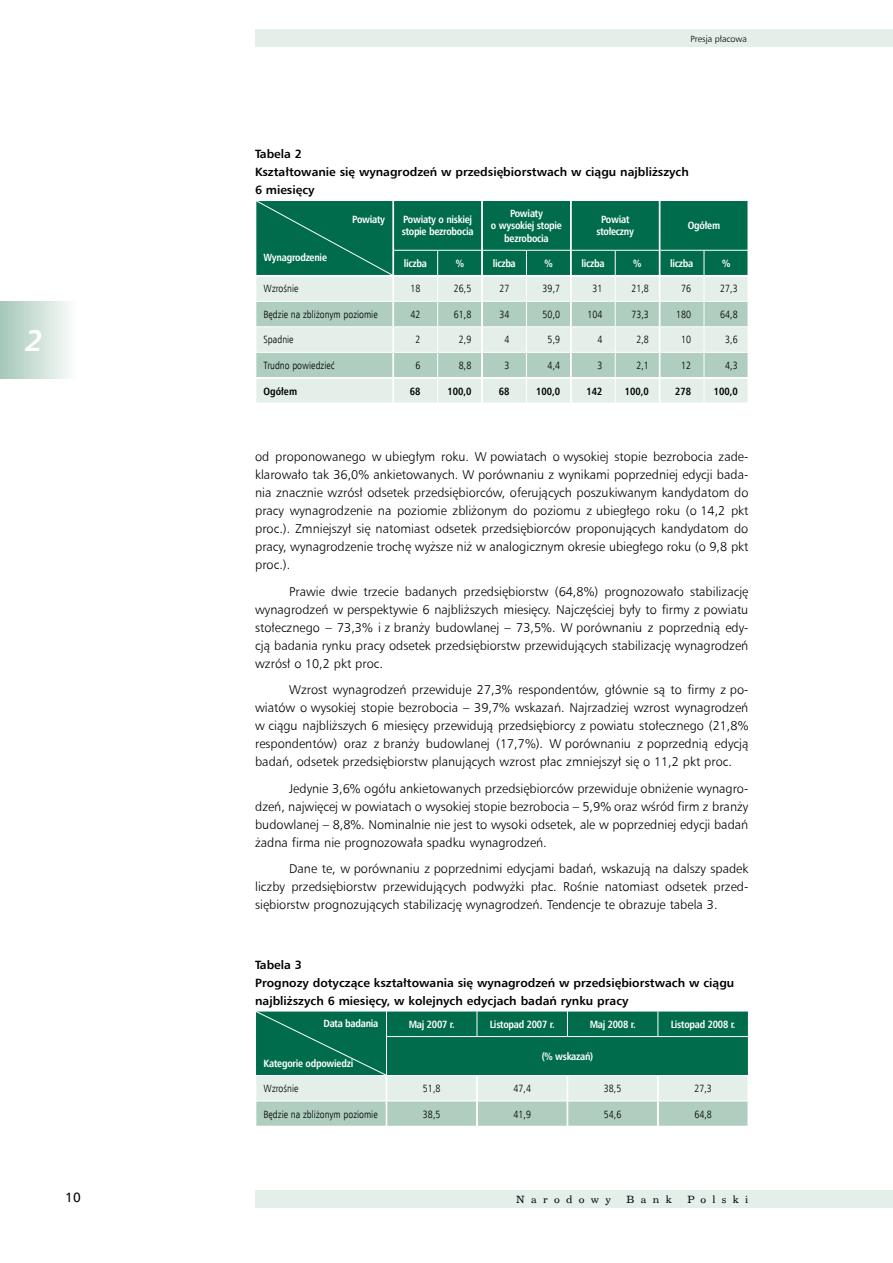
<style>
.page{position:relative;width:893px;height:1263px;background:#fff}
.page>*{position:absolute;margin:0;border:0;box-sizing:border-box;transform-origin:0 0}
.t1{font:italic 700 30px "Humnst 777 EU";color:#fff}
.t2{font:13.5px "Humnst 777 EU";color:#000}
.t3{font:12.75px/18px "Humnst 777 Lt EU";color:#000;text-align:justify}
.t4{font:700 12px/18px "Humnst 777 EU";color:#000}
.t5{font:700 10.5px/12.6px "Humnst 777 Cn EU";letter-spacing:-.025em;color:#fff;text-align:center}
.t6{font:10.5px "Humnst 777 Lt Cn EU";color:#000}
.t7{font:700 10.5px "Humnst 777 Cn EU";color:#000}
.t8{font:10.5px "Century 731 EU";letter-spacing:.6em;color:#000}
.t9{font:9px "Humnst 777 Lt EU";letter-spacing:-.005em;color:#000}
</style>
<div class="page">
<div style="left:255px;top:30px;width:638px;height:17px;background:#e4efea"></div>
<div style="left:255px;top:1191px;width:638px;height:17px;background:#e4efea"></div>
<div style="left:0;top:302px;width:77px;height:76px;background:linear-gradient(to right,#a4c7b8,#fdfefd)"></div>
<svg style="left:256px;top:200px;width:492px;height:203px;background:#87b9a8"></svg>
<svg style="left:255px;top:1011px;width:494px;height:115px;background:#5fa28d"></svg>
<h1 class="t1" style="left:25px;top:322px;width:19px">2</h1>
<p class="t2" style="left:65px;top:1189px;width:17px">10</p>
<p class="t9" style="left:690px;top:33px;width:58px">Presja płacowa</p>
<p class="t4" style="left:255px;top:144px;width:435px">Tabela 2<br>Kształtowanie się wynagrodzeń w przedsiębiorstwach w ciągu najbliższych<br>6 miesięcy</p>
<p class="t5" style="left:352px;top:213px;width:34px">Powiaty</p>
<p class="t5" style="left:264px;top:251px;width:65px">Wynagrodzenie</p>
<p class="t5" style="left:402px;top:213px;width:73px;text-align:left">Powiaty o niskiej stopie bezrobocia</p>
<p class="t5" style="left:491px;top:207px;width:73px">Powiaty<br>o wysokiej stopie bezrobocia</p>
<p class="t5" style="left:596px;top:213px;width:39px">Powiat stołeczny</p>
<p class="t5" style="left:688px;top:219px;width:34px">Ogółem</p>
<p class="t5" style="left:404px;top:257px;width:25px">liczba</p>
<p class="t5" style="left:456px;top:257px;width:10px">%</p>
<p class="t5" style="left:493px;top:257px;width:25px">liczba</p>
<p class="t5" style="left:544px;top:257px;width:10px">%</p>
<p class="t5" style="left:581px;top:257px;width:25px">liczba</p>
<p class="t5" style="left:633px;top:257px;width:10px">%</p>
<p class="t5" style="left:670px;top:257px;width:25px">liczba</p>
<p class="t5" style="left:722px;top:257px;width:10px">%</p>
<p class="t6" style="left:264px;top:282px;width:36px">Wzrośnie</p>
<p class="t6" style="left:411px;top:282px;width:12px">18</p>
<p class="t6" style="left:454px;top:282px;width:19px">26,5</p>
<p class="t6" style="left:499px;top:282px;width:12px">27</p>
<p class="t6" style="left:543px;top:282px;width:19px">39,7</p>
<p class="t6" style="left:592px;top:282px;width:12px">31</p>
<p class="t6" style="left:631px;top:282px;width:19px">21,8</p>
<p class="t6" style="left:681px;top:282px;width:12px">76</p>
<p class="t6" style="left:720px;top:282px;width:19px">27,3</p>
<p class="t6" style="left:264px;top:308px;width:116px">Będzie na zbliżonym poziomie</p>
<p class="t6" style="left:411px;top:308px;width:12px">42</p>
<p class="t6" style="left:454px;top:308px;width:19px">61,8</p>
<p class="t6" style="left:499px;top:308px;width:12px">34</p>
<p class="t6" style="left:543px;top:308px;width:19px">50,0</p>
<p class="t6" style="left:587px;top:308px;width:17px">104</p>
<p class="t6" style="left:631px;top:308px;width:19px">73,3</p>
<p class="t6" style="left:676px;top:308px;width:17px">180</p>
<p class="t6" style="left:720px;top:308px;width:19px">64,8</p>
<p class="t6" style="left:264px;top:333px;width:32px">Spadnie</p>
<p class="t6" style="left:416px;top:333px;width:7px">2</p>
<p class="t6" style="left:459px;top:333px;width:14px">2,9</p>
<p class="t6" style="left:504px;top:333px;width:7px">4</p>
<p class="t6" style="left:548px;top:333px;width:14px">5,9</p>
<p class="t6" style="left:597px;top:333px;width:7px">4</p>
<p class="t6" style="left:636px;top:333px;width:14px">2,8</p>
<p class="t6" style="left:681px;top:333px;width:12px">10</p>
<p class="t6" style="left:725px;top:333px;width:14px">3,6</p>
<p class="t6" style="left:264px;top:359px;width:73px">Trudno powiedzieć</p>
<p class="t6" style="left:416px;top:359px;width:7px">6</p>
<p class="t6" style="left:459px;top:359px;width:14px">8,8</p>
<p class="t6" style="left:504px;top:359px;width:7px">3</p>
<p class="t6" style="left:548px;top:359px;width:14px">4,4</p>
<p class="t6" style="left:597px;top:359px;width:7px">3</p>
<p class="t6" style="left:636px;top:359px;width:14px">2,1</p>
<p class="t6" style="left:681px;top:359px;width:12px">12</p>
<p class="t6" style="left:725px;top:359px;width:14px">4,3</p>
<p class="t7" style="left:264px;top:384px;width:35px">Ogółem</p>
<p class="t7" style="left:410px;top:384px;width:12px">68</p>
<p class="t7" style="left:447px;top:384px;width:26px">100,0</p>
<p class="t7" style="left:499px;top:384px;width:12px">68</p>
<p class="t7" style="left:536px;top:384px;width:26px">100,0</p>
<p class="t7" style="left:586px;top:384px;width:18px">142</p>
<p class="t7" style="left:625px;top:384px;width:26px">100,0</p>
<p class="t7" style="left:675px;top:384px;width:18px">278</p>
<p class="t7" style="left:714px;top:384px;width:26px">100,0</p>
<p class="t3" style="left:255px;top:448px;width:495px">od proponowanego w ubiegłym roku. W powiatach o wysokiej stopie bezrobocia zade&shy;klarowało tak 36,0% ankietowanych. W porównaniu z wynikami poprzedniej edycji bada&shy;nia znacznie wzrósł odsetek przedsiębiorców, oferujących poszukiwanym kandydatom do pracy wynagrodzenie na poziomie zbliżonym do poziomu z ubiegłego roku (o 14,2 pkt proc.). Zmniejszył się natomiast odsetek przedsiębiorców proponujących kandydatom do pracy, wynagrodzenie trochę wyższe niż w analogicznym okresie ubiegłego roku (o 9,8 pkt proc.).</p>
<p class="t3" style="left:255px;top:582px;width:495px;text-indent:34px">Prawie dwie trzecie badanych przedsiębiorstw (64,8%) prognozowało stabilizację wynagrodzeń w perspektywie 6 najbliższych miesięcy. Najczęściej były to firmy z powiatu stołecznego – 73,3% i z branży budowlanej – 73,5%. W porównaniu z poprzednią edy&shy;cją badania rynku pracy odsetek przedsiębiorstw przewidujących stabilizację wynagrodzeń wzrósł o 10,2 pkt proc.</p>
<p class="t3" style="left:255px;top:681px;width:495px;text-indent:34px">Wzrost wynagrodzeń przewiduje 27,3% respondentów, głównie są to firmy z po&shy;wiatów o wysokiej stopie bezrobocia – 39,7% wskazań. Najrzadziej wzrost wynagrodzeń w ciągu najbliższych 6 miesięcy przewidują przedsiębiorcy z powiatu stołecznego (21,8% respondentów) oraz z branży budowlanej (17,7%). W porównaniu z poprzednią edycją badań, odsetek przedsiębiorstw planujących wzrost płac zmniejszył się o 11,2 pkt proc.</p>
<p class="t3" style="left:255px;top:779px;width:495px;text-indent:34px">Jedynie 3,6% ogółu ankietowanych przedsiębiorców przewiduje obniżenie wynagro&shy;dzeń, najwięcej w powiatach o wysokiej stopie bezrobocia – 5,9% oraz wśród firm z branży budowlanej – 8,8%. Nominalnie nie jest to wysoki odsetek, ale w poprzedniej edycji badań żadna firma nie prognozowała spadku wynagrodzeń.</p>
<p class="t3" style="left:255px;top:860px;width:495px;text-indent:34px">Dane te, w porównaniu z poprzednimi edycjami badań, wskazują na dalszy spadek liczby przedsiębiorstw przewidujących podwyżki płac. Rośnie natomiast odsetek przed&shy;siębiorstw prognozujących stabilizację wynagrodzeń. Tendencje te obrazuje tabela 3.</p>
<p class="t4" style="left:255px;top:955px;width:481px">Tabela 3<br>Prognozy dotyczące kształtowania się wynagrodzeń w przedsiębiorstwach w ciągu najbliższych 6 miesięcy, w kolejnych edycjach badań rynku pracy</p>
<p class="t5" style="left:323px;top:1017px;width:57px">Data badania</p>
<p class="t5" style="left:264px;top:1057px;width:91px">Kategorie odpowiedzi</p>
<p class="t5" style="left:409px;top:1018px;width:48px">Maj 2007 r.</p>
<p class="t5" style="left:490px;top:1018px;width:66px">Listopad 2007 r.</p>
<p class="t5" style="left:590px;top:1018px;width:48px">Maj 2008 r.</p>
<p class="t5" style="left:671px;top:1018px;width:66px">Listopad 2008 r.</p>
<p class="t5" style="left:542px;top:1050px;width:53px">(% wskazań)</p>
<p class="t6" style="left:264px;top:1082px;width:36px">Wzrośnie</p>
<p class="t6" style="left:423px;top:1082px;width:19px">51,8</p>
<p class="t6" style="left:513px;top:1082px;width:19px">47,4</p>
<p class="t6" style="left:604px;top:1082px;width:19px">38,5</p>
<p class="t6" style="left:694px;top:1082px;width:19px">27,3</p>
<p class="t6" style="left:264px;top:1107px;width:116px">Będzie na zbliżonym poziomie</p>
<p class="t6" style="left:423px;top:1107px;width:19px">38,5</p>
<p class="t6" style="left:513px;top:1107px;width:19px">41,9</p>
<p class="t6" style="left:604px;top:1107px;width:19px">54,6</p>
<p class="t6" style="left:694px;top:1107px;width:19px">64,8</p>
<p class="t8" style="left:516px;top:1193px;width:96px">Narodowy</p>
<p class="t8" style="left:627px;top:1193px;width:47px">Bank</p>
<p class="t8" style="left:687px;top:1193px;width:63px">Polski</p>
</div>
